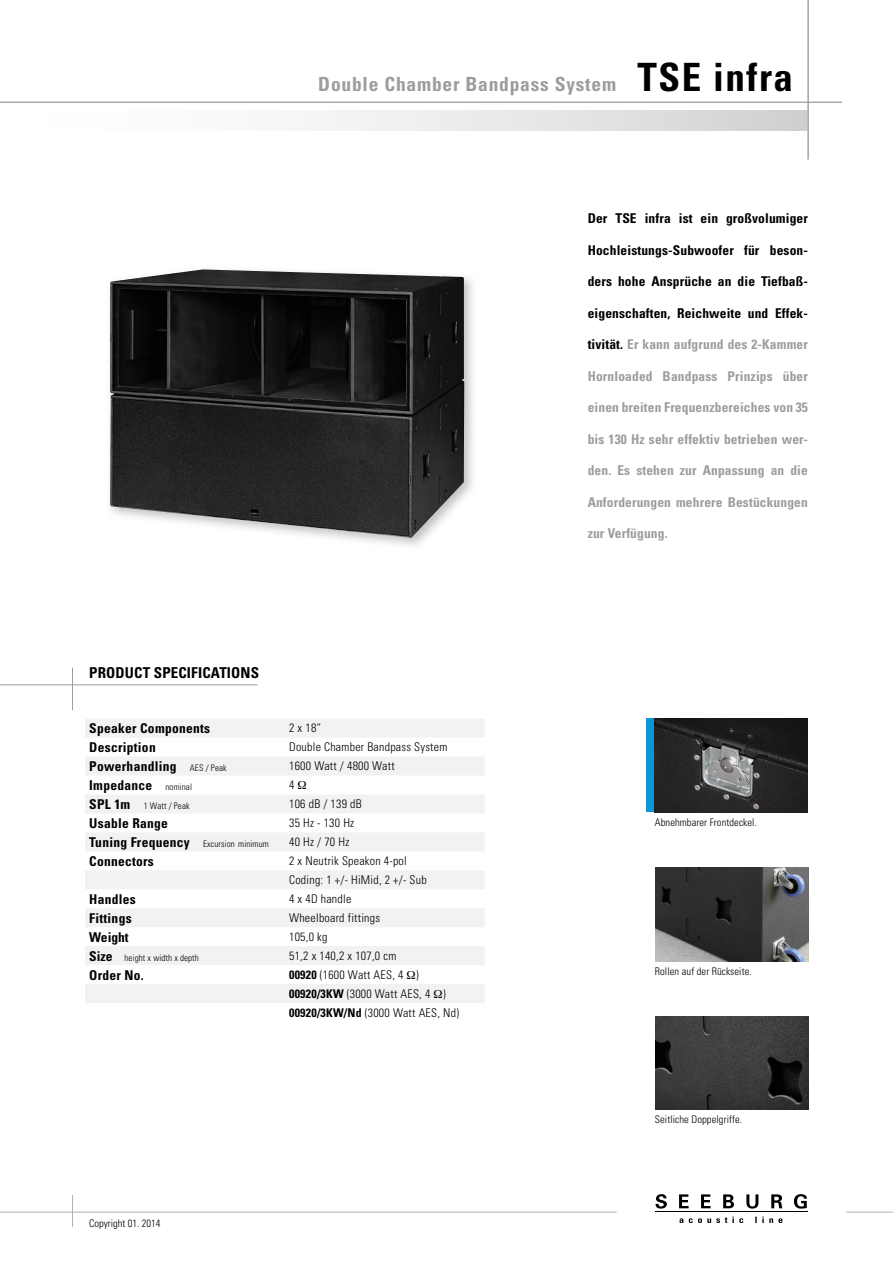
<style>
.page{position:relative;width:893px;height:1263px;background:#fff}
.page>*{position:absolute;margin:0;border:0;box-sizing:border-box;transform-origin:0 0}
.t1{font:700 condensed 39px "Univers";letter-spacing:.04em;color:#000}
.t2{font:700 condensed 19.5px "Univers";letter-spacing:.04em;color:#9c9d9d}
.t3{font:700 condensed 15px "Univers";letter-spacing:.01em;color:#000}
.t4{font:700 condensed 13.5px "Univers";letter-spacing:.01em;color:#000}
.t5{font:700 condensed 13.5px "Univers";letter-spacing:.01em;color:#9c9d9d}
.t6{font:300 condensed 12px/18.9px "Univers";letter-spacing:.02em;color:#000}
.t7{font:300 condensed 10.5px "Univers";letter-spacing:.01em;color:#000}
.t8{font:300 condensed 9px "Univers";letter-spacing:.01em;color:#000}
.s1{font-weight:300;font-size:9px}
.s2{font-weight:700;font-size:13.5px}
.s3{font-weight:700}
.s4{color:#000}
</style>
<div class="page">
<img style="left:655px;top:1016px;width:153px;height:94px">
<img style="left:655px;top:867px;width:153px;height:94px">
<img style="left:340px;top:277px;width:133px;height:269px">
<img style="left:110px;top:269px;width:354px;height:269px">
<div style="left:0;top:111px;width:808px;height:19px;background:linear-gradient(to right,#fff,#d4d5d5)"></div>
<hr style="left:0;top:102px;width:842px;height:1px;background:#9c9d9d">
<hr style="left:808px;top:0;width:1px;height:159px;background:#9c9d9d">
<hr style="left:0;top:1212px;width:617px;height:1px;background:#b1b2b3">
<hr style="left:846px;top:1212px;width:47px;height:1px;background:#b1b2b3">
<hr style="left:655px;top:1211px;width:152px;height:1px;background:#000">
<svg style="left:679px;top:1216px;width:103px;height:7px"></svg>
<svg style="left:655px;top:1194px;width:12px;height:14px"></svg>
<svg style="left:679px;top:1194px;width:10px;height:14px"></svg>
<svg style="left:701px;top:1194px;width:10px;height:14px"></svg>
<svg style="left:723px;top:1194px;width:11px;height:14px"></svg>
<svg style="left:746px;top:1194px;width:12px;height:14px"></svg>
<svg style="left:771px;top:1194px;width:11px;height:14px"></svg>
<svg style="left:794px;top:1194px;width:13px;height:14px"></svg>
<hr style="left:72px;top:1195px;width:1px;height:32px;background:#b1b2b3">
<hr style="left:0;top:684px;width:258px;height:1px;background:#9c9d9d">
<hr style="left:72px;top:668px;width:1px;height:42px;background:#9c9d9d">
<div style="left:646px;top:719px;width:9px;height:93px;background:#0c96d4"></div>
<svg style="left:85px;top:719px;width:400px;height:246px;fill:#f2f2f2"></svg>
<img style="left:655px;top:719px;width:153px;height:93px">
<svg style="left:298px;top:781px;width:8px;height:8px"></svg>
<div style="left:85px;top:984px;width:400px;height:19px;background:#f2f2f2"></div>
<h2 class="t2" style="left:318px;top:72px;width:299px">Double Chamber Bandpass System</h2>
<h1 class="t1" style="left:638px;top:53px;width:157px">TSE infra</h1>
<p class="t3" style="left:89px;top:663px;width:171px">PRODUCT SPECIFICATIONS</p>
<p class="t4" style="left:89px;top:720px;width:122px">Speaker Components</p>
<p class="t6" style="left:289px;top:718px;width:34px">2 x 18“</p>
<p class="t4" style="left:89px;top:739px;width:68px">Description</p>
<p class="t6" style="left:289px;top:737px;width:160px">Double Chamber Bandpass System</p>
<p class="t4" style="left:89px;top:758px;width:139px">Powerhandling <span class="s1">AES / Peak</span></p>
<p class="t6" style="left:289px;top:756px;width:107px">1600 Watt / 4800 Watt</p>
<p class="t4" style="left:89px;top:777px;width:104px">Impedance <span class="s1">nominal</span></p>
<p class="t6" style="left:289px;top:775px;width:7px">4</p>
<p class="t8" style="left:89px;top:801px;width:102px"><span class="s2">SPL 1m</span> 1 Watt / Peak</p>
<p class="t6" style="left:289px;top:794px;width:74px">106 dB / 139 dB</p>
<p class="t4" style="left:89px;top:815px;width:80px">Usable Range</p>
<p class="t6" style="left:289px;top:813px;width:67px">35 Hz - 130 Hz</p>
<p class="t8" style="left:89px;top:838px;width:181px"><span class="s2">Tuning Frequency</span> Excursion minimum</p>
<p class="t6" style="left:289px;top:832px;width:62px">40 Hz / 70 Hz</p>
<p class="t4" style="left:89px;top:853px;width:66px">Connectors</p>
<p class="t6" style="left:289px;top:851px;width:139px">2 x Neutrik Speakon 4-pol<br>Coding: 1 +/- HiMid, 2 +/- Sub</p>
<p class="t4" style="left:89px;top:891px;width:48px">Handles</p>
<p class="t6" style="left:289px;top:889px;width:64px">4 x 4D handle</p>
<p class="t4" style="left:89px;top:910px;width:44px">Fittings</p>
<p class="t6" style="left:289px;top:908px;width:92px">Wheelboard fittings</p>
<p class="t4" style="left:89px;top:929px;width:41px">Weight</p>
<p class="t6" style="left:289px;top:927px;width:40px">105,0 kg</p>
<p class="t8" style="left:89px;top:952px;width:111px"><span class="s2">Size</span> height x width x depth</p>
<p class="t6" style="left:289px;top:946px;width:109px">51,2 x 140,2 x 107,0 cm</p>
<p class="t4" style="left:89px;top:967px;width:56px">Order No.</p>
<p class="t6" style="left:289px;top:965px;width:171px"><span class="s3">00920</span> (1600 Watt AES, 4 )<br><span class="s3">00920/3KW</span> (3000 Watt AES, 4 )<br><span class="s3">00920/3KW/Nd</span> (3000 Watt AES, Nd)</p>
<p class="t7" style="left:89px;top:1216px;width:73px">Copyright 01. 2014</p>
<p class="t4" style="left:588px;top:210px;width:222px">Der TSE infra ist ein großvolumiger</p>
<p class="t4" style="left:588px;top:241px;width:222px">Hochleistungs-Subwoofer für beson-</p>
<p class="t4" style="left:588px;top:273px;width:222px">ders hohe Ansprüche an die Tiefbaß-</p>
<p class="t4" style="left:588px;top:304px;width:222px">eigenschaften, Reichweite und Effek-</p>
<p class="t5" style="left:588px;top:336px;width:222px"><span class="s4">tivität.</span> Er kann aufgrund des 2-Kammer</p>
<p class="t5" style="left:588px;top:367px;width:222px">Hornloaded Bandpass Prinzips über</p>
<p class="t5" style="left:588px;top:399px;width:222px">einen breiten Frequenzbereiches von 35</p>
<p class="t5" style="left:588px;top:430px;width:222px">bis 130 Hz sehr effektiv betrieben wer-</p>
<p class="t5" style="left:588px;top:462px;width:222px">den. Es stehen zur Anpassung an die</p>
<p class="t5" style="left:588px;top:493px;width:222px">Anforderungen mehrere Bestückungen</p>
<p class="t5" style="left:588px;top:525px;width:82px">zur Verfügung.</p>
<p class="t7" style="left:655px;top:816px;width:104px">Abnehmbarer Frontdeckel.</p>
<p class="t7" style="left:655px;top:964px;width:98px">Rollen auf der Rückseite.</p>
<p class="t7" style="left:655px;top:1113px;width:89px">Seitliche Doppelgriffe.</p>
</div>
